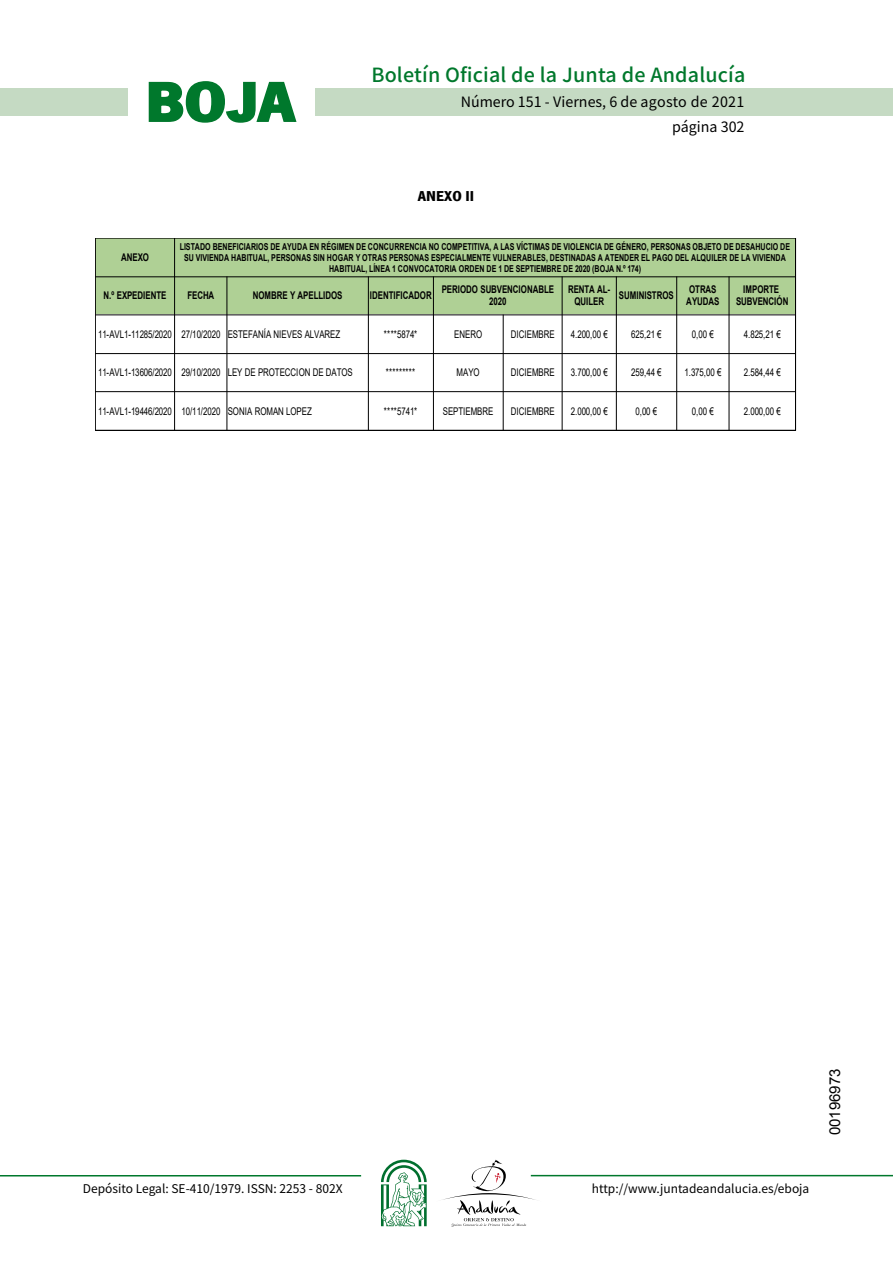
<style>
.page{position:relative;width:893px;height:1263px;background:#fff}
.page>*{position:absolute;margin:0;border:0;box-sizing:border-box;transform-origin:0 0}
.t1{font:700 57.75px "News Got T";color:#00782c;scale:1.14 1}
.t2{font:500 19.5px "Noto Sans HK";letter-spacing:.01em;color:#00782c}
.t3{font:15px "Arial";color:#000}
.t4{font:700 14.85px "News Got T";color:#000}
.t5{font:14.25px/24.5px "Noto Sans HK";color:#000;text-align:right}
.t6{font:12px "Noto Sans HK";color:#000}
.t7{font:10.65px "Arial";letter-spacing:-.01em;color:#000;scale:.74 1}
.t8{font:700 10.65px/12.1px "Arial";color:#000;text-align:center;scale:.74 1}
.t9{font:700 9.45px/10.8px "Arial";letter-spacing:.005em;color:#000;text-align:center;scale:.74 1}
</style>
<div class="page">
<div style="left:315px;top:88px;width:577px;height:28px;background:#c5dac3"></div>
<div style="left:0;top:88px;width:128px;height:28px;background:#c5dac3"></div>
<hr style="left:0;top:1175px;width:361px;height:2px;background:#00782c">
<hr style="left:531px;top:1175px;width:361px;height:1px;background:#00782c">
<svg style="left:148px;top:81px;width:149px;height:42px"></svg>
<svg style="left:442px;top:1160px;width:100px;height:67px"></svg>
<svg style="left:381px;top:1160px;width:45px;height:66px"></svg>
<div style="left:95px;top:238px;width:700px;height:76px;background:#afd095"></div>
<hr style="left:95px;top:238px;width:700px;height:1px;background:#000">
<hr style="left:95px;top:238px;width:1px;height:193px;background:#000">
<hr style="left:174px;top:238px;width:1px;height:193px;background:#000">
<hr style="left:795px;top:238px;width:1px;height:193px;background:#000">
<hr style="left:95px;top:277px;width:700px;height:1px;background:#000">
<hr style="left:226px;top:276px;width:1px;height:155px;background:#000">
<hr style="left:368px;top:276px;width:1px;height:155px;background:#000">
<hr style="left:433px;top:276px;width:1px;height:155px;background:#000">
<hr style="left:562px;top:276px;width:1px;height:155px;background:#000">
<hr style="left:616px;top:276px;width:1px;height:155px;background:#000">
<hr style="left:676px;top:276px;width:1px;height:155px;background:#000">
<hr style="left:728px;top:276px;width:1px;height:155px;background:#000">
<hr style="left:95px;top:315px;width:700px;height:1px;background:#000">
<hr style="left:503px;top:315px;width:1px;height:116px;background:#000">
<hr style="left:95px;top:353px;width:700px;height:1px;background:#000">
<hr style="left:95px;top:391px;width:700px;height:1px;background:#000">
<hr style="left:95px;top:430px;width:700px;height:1px;background:#000">
<h1 class="t1" style="left:145px;top:68px;width:133px">BOJA</h1>
<h2 class="t2" style="left:371px;top:64px;width:375px">Boletín Oficial de la Junta de Andalucía</h2>
<h3 class="t5" style="left:460px;top:90px;width:285px">Número 151 - Viernes, 6 de agosto de 2021 página 302</h3>
<h3 class="t4" style="left:418px;top:188px;width:58px">ANEXO II</h3>
<p class="t9" style="left:180px;top:241px;width:826px">LISTADO BENEFICIARIOS DE AYUDA EN RÉGIMEN DE CONCURRENCIA NO COMPETITIVA, A LAS VÍCTIMAS DE VIOLENCIA DE GÉNERO, PERSONAS OBJETO DE DESAHUCIO DE<br>SU VIVIENDA HABITUAL, PERSONAS SIN HOGAR Y OTRAS PERSONAS ESPECIALMENTE VULNERABLES, DESTINADAS A ATENDER EL PAGO DEL ALQUILER DE LA VIVIENDA<br>HABITUAL, LÍNEA 1 CONVOCATORIA ORDEN DE 1 DE SEPTIEMBRE DE 2020 (BOJA N.º 174)</p>
<p class="t8" style="left:441px;top:283px;width:153px">PERIODO SUBVENCIONABLE<br>2020</p>
<p class="t8" style="left:568px;top:283px;width:59px">RENTA AL-<br>QUILER</p>
<p class="t8" style="left:686px;top:283px;width:46px;text-align:left">OTRAS<br>AYUDAS</p>
<p class="t8" style="left:736px;top:283px;width:72px">IMPORTE<br>SUBVENCIÓN</p>
<p class="t8" style="left:121px;top:251px;width:39px">ANEXO</p>
<p class="t8" style="left:104px;top:290px;width:86px">N.º EXPEDIENTE</p>
<p class="t8" style="left:187px;top:290px;width:38px">FECHA</p>
<p class="t8" style="left:253px;top:290px;width:123px">NOMBRE Y APELLIDOS</p>
<p class="t8" style="left:370px;top:290px;width:85px">IDENTIFICADOR</p>
<p class="t8" style="left:619px;top:290px;width:76px">SUMINISTROS</p>
<p class="t7" style="left:98px;top:328px;width:328px">11-AVL1-11285/2020 27/10/2020 ESTEFANÍA NIEVES ALVAREZ</p>
<p class="t7" style="left:384px;top:328px;width:46px">****5874*</p>
<p class="t7" style="left:454px;top:328px;width:39px">ENERO</p>
<p class="t7" style="left:511px;top:328px;width:61px">DICIEMBRE</p>
<p class="t7" style="left:571px;top:328px;width:51px">4.200,00 €</p>
<p class="t7" style="left:631px;top:328px;width:42px">625,21 €</p>
<p class="t7" style="left:692px;top:328px;width:31px">0,00 €</p>
<p class="t7" style="left:744px;top:328px;width:51px">4.825,21 €</p>
<p class="t7" style="left:98px;top:367px;width:345px">11-AVL1-13606/2020 29/10/2020 LEY DE PROTECCION DE DATOS</p>
<p class="t7" style="left:386px;top:367px;width:41px">*********</p>
<p class="t7" style="left:456px;top:367px;width:33px">MAYO</p>
<p class="t7" style="left:511px;top:367px;width:61px">DICIEMBRE</p>
<p class="t7" style="left:571px;top:367px;width:51px">3.700,00 €</p>
<p class="t7" style="left:631px;top:367px;width:42px">259,44 €</p>
<p class="t7" style="left:684px;top:367px;width:51px">1.375,00 €</p>
<p class="t7" style="left:744px;top:367px;width:51px">2.584,44 €</p>
<p class="t7" style="left:98px;top:405px;width:290px">11-AVL1-19446/2020 10/11/2020 SONIA ROMAN LOPEZ</p>
<p class="t7" style="left:384px;top:405px;width:46px">****5741*</p>
<p class="t7" style="left:443px;top:405px;width:70px">SEPTIEMBRE</p>
<p class="t7" style="left:511px;top:405px;width:61px">DICIEMBRE</p>
<p class="t7" style="left:571px;top:405px;width:51px">2.000,00 €</p>
<p class="t7" style="left:635px;top:405px;width:31px">0,00 €</p>
<p class="t7" style="left:692px;top:405px;width:31px">0,00 €</p>
<p class="t7" style="left:744px;top:405px;width:51px">2.000,00 €</p>
<p class="t6" style="left:83px;top:1181px;width:261px">Depósito Legal: SE-410/1979. ISSN: 2253 - 802X</p>
<p class="t6" style="left:592px;top:1181px;width:219px">http://www.juntadeandalucia.es/eboja</p>
<h3 class="t3" style="left:825px;top:1135px;width:68px;rotate:-90deg">00196973</h3>
</div>
